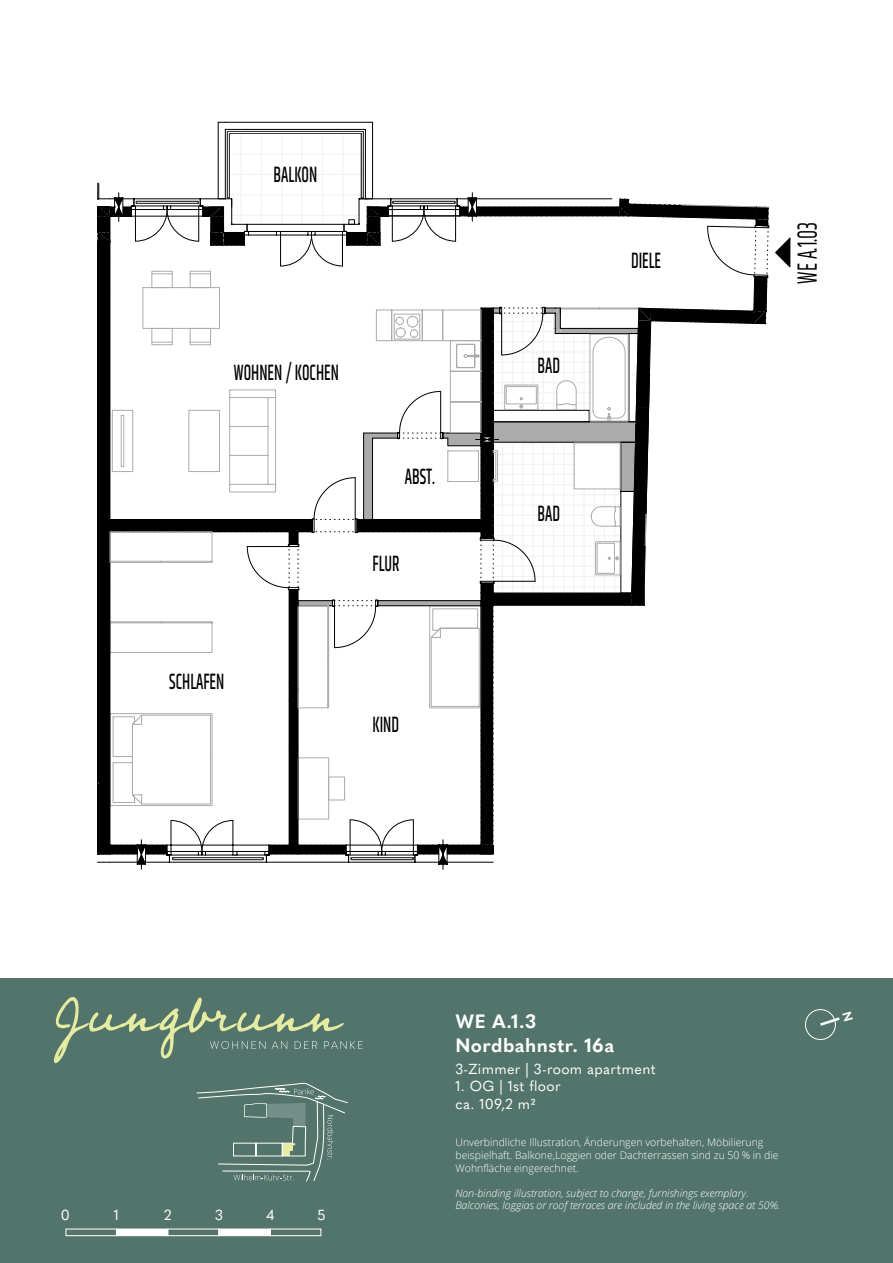
<style>
.page{position:relative;width:893px;height:1263px;background:#fff}
.page>*{position:absolute;margin:0;border:0;box-sizing:border-box;transform-origin:0 0}
.t1{font:28.5px "Khand";color:#000;scale:.71 1}
.t2{font:500 22.65px "Khand";color:#000;scale:.71 1}
.t3{font:700 19.05px/23.7px "Quasimoda";letter-spacing:.025em;color:#fff}
.t4{font:14.4px/17.2px "Quasimoda";letter-spacing:.025em;color:#fff}
.t5{font:300 10.5px/12.6px "Open Sans";color:#fff}
.t6{font:italic 300 10.5px/12.6px "Open Sans";color:#fff}
</style>
<div class="page">
<div style="left:0;top:978px;width:893px;height:285px;background:#53746b"></div>
<div style="left:65px;top:1228px;width:52px;height:8px;border:1px solid #fff"></div>
<div style="left:167px;top:1228px;width:52px;height:8px;border:1px solid #fff"></div>
<div style="left:270px;top:1228px;width:51px;height:8px;border:1px solid #fff"></div>
<div style="left:116px;top:1228px;width:52px;height:8px;background:#fff;border:1px solid #fff"></div>
<div style="left:218px;top:1228px;width:53px;height:8px;background:#fff;border:1px solid #fff"></div>
<svg style="left:54px;top:997px;width:309px;height:66px"></svg>
<svg style="left:97px;top:122px;width:672px;height:741px"></svg>
<hr style="left:97px;top:70px;width:727px;height:1px;background:#000">
<hr style="left:97px;top:913px;width:727px;height:1px;background:#000">
<svg style="left:135px;top:237px;width:656px;height:633px"></svg>
<svg style="left:196px;top:1083px;width:152px;height:99px"></svg>
<svg style="left:805px;top:1009px;width:35px;height:31px"></svg>
<h2 class="t2" style="left:274px;top:160px;width:63px">BALKON</h2>
<h2 class="t2" style="left:234px;top:358px;width:149px">WOHNEN / KOCHEN</h2>
<h2 class="t2" style="left:405px;top:462px;width:44px">ABST.</h2>
<h2 class="t2" style="left:373px;top:549px;width:40px">FLUR</h2>
<h2 class="t2" style="left:169px;top:668px;width:79px">SCHLAFEN</h2>
<h2 class="t2" style="left:373px;top:710px;width:39px">KIND</h2>
<h2 class="t2" style="left:538px;top:351px;width:33px">BAD</h2>
<h2 class="t2" style="left:538px;top:500px;width:33px">BAD</h2>
<h2 class="t2" style="left:631px;top:246px;width:44px">DIELE</h2>
<h1 class="t1" style="left:790px;top:284px;width:89px;rotate:-90deg">WE A.1.03</h1>
<h3 class="t4" style="left:61px;top:1205px;width:11px">0</h3>
<h3 class="t4" style="left:114px;top:1205px;width:7px">1</h3>
<h3 class="t4" style="left:164px;top:1205px;width:9px">2</h3>
<h3 class="t4" style="left:215px;top:1205px;width:9px">3</h3>
<h3 class="t4" style="left:266px;top:1205px;width:10px">4</h3>
<h3 class="t4" style="left:317px;top:1205px;width:10px">5</h3>
<h3 class="t3" style="left:455px;top:1008px;width:160px">WE A.1.3<br>Nordbahnstr. 16a</h3>
<h3 class="t4" style="left:455px;top:1059px;width:202px">3-Zimmer | 3-room apartment</h3>
<h3 class="t4" style="left:455px;top:1077px;width:107px">1. OG | 1st floor ca. 109,2 m2</h3>
<p class="t5" style="left:455px;top:1136px;width:325px">Unverbindliche Illustration, Änderungen vorbehalten, Möbilierung beispielhaft. Balkone,Loggien oder Dachterrassen sind zu 50 % in die<br>Wohnfläche eingerechnet.</p>
<p class="t6" style="left:455px;top:1186px;width:326px">Non-binding illustration, subject to change, furnishings exemplary.<br>Balconies, loggias or roof terraces are included in the living space at 50%.</p>
</div>
